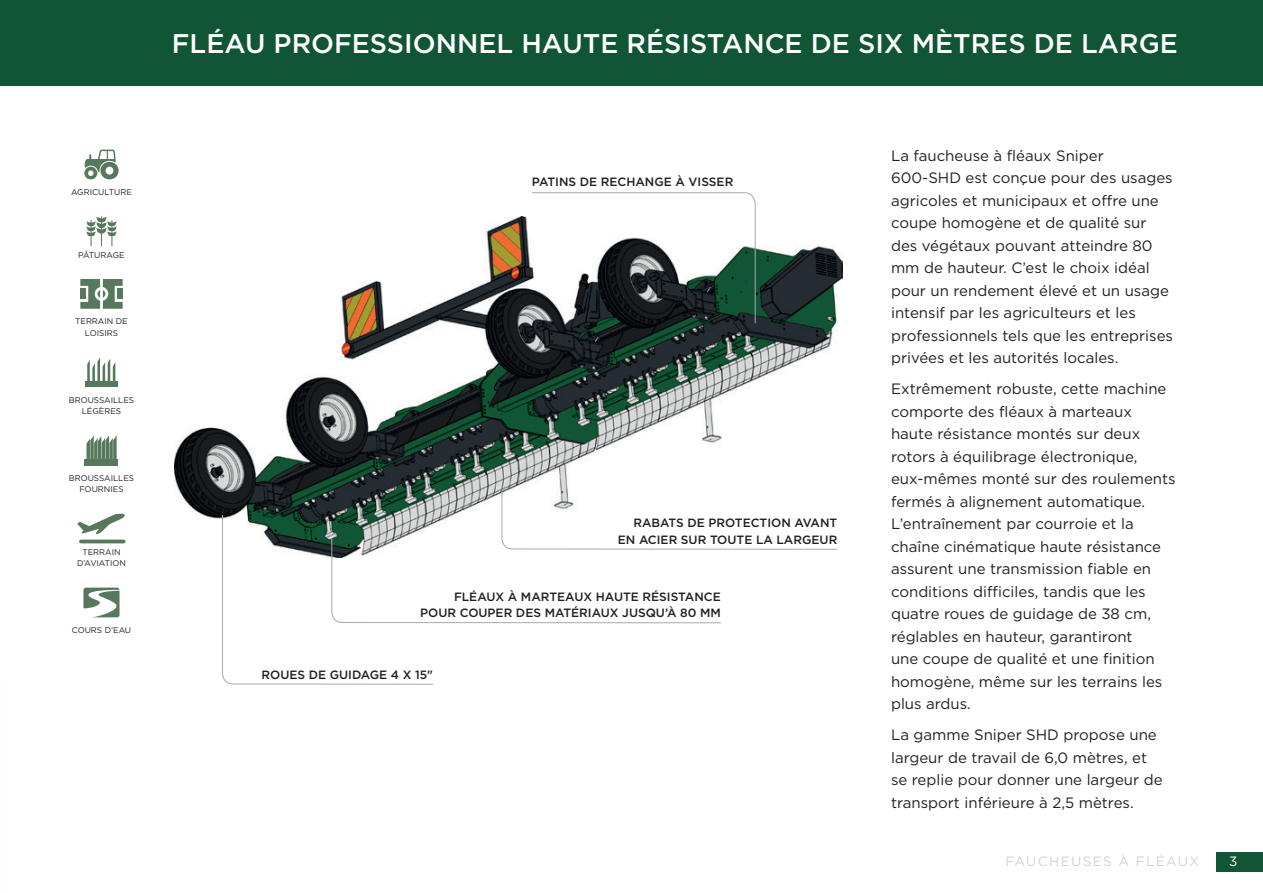
<style>
.page{position:relative;width:1263px;height:893px;background:#fff}
.page>*{position:absolute;margin:0;border:0;box-sizing:border-box;transform-origin:0 0}
.t1{font:500 27px "Gotham";color:#fff}
.t2{font:15px/22.5px "Gotham";color:#231f20}
.t3{font:13.5px "Gotham";letter-spacing:.1em;color:#d1d2d4}
.t4{font:13.5px "Gotham";color:#fff}
.t5{font:500 12px/16.5px "Gotham";color:#231f20;text-align:right}
.t6{font:8.25px/11.4px "Gotham";color:#231f20;text-align:center}
</style>
<div class="page">
<div style="left:0;top:0;width:1263px;height:85px;background:#115634"></div>
<img style="left:175px;top:216px;width:667px;height:303px">
<svg style="left:531px;top:192px;width:225px;height:132px"></svg>
<svg style="left:222px;top:491px;width:616px;height:194px"></svg>
<svg style="left:84px;top:150px;width:35px;height:29px"></svg>
<svg style="left:86px;top:216px;width:31px;height:30px"></svg>
<svg style="left:80px;top:279px;width:43px;height:30px"></svg>
<div style="left:118px;top:289px;width:5px;height:10px;background:#57785d"></div>
<svg style="left:87px;top:357px;width:28px;height:24px"></svg>
<div style="left:85px;top:381px;width:33px;height:6px;background:#57785d"></div>
<svg style="left:86px;top:435px;width:31px;height:24px"></svg>
<div style="left:85px;top:459px;width:33px;height:6px;background:#57785d"></div>
<svg style="left:77px;top:514px;width:48px;height:20px"></svg>
<hr style="left:79px;top:540px;width:47px;height:3px;background:#57785d;border-radius:2px">
<svg style="left:83px;top:588px;width:37px;height:29px"></svg>
<div style="left:1216px;top:853px;width:47px;height:19px;background:#115634"></div>
<p class="t6" style="left:71px;top:186px;width:62px">AGRICULTURE</p>
<p class="t6" style="left:78px;top:249px;width:48px">PÂTURAGE</p>
<p class="t6" style="left:75px;top:316px;width:54px">TERRAIN DE<br>LOISIRS</p>
<p class="t6" style="left:69px;top:394px;width:67px">BROUSSAILLES<br>LÉGÈRES</p>
<p class="t6" style="left:69px;top:472px;width:67px">BROUSSAILLES<br>FOURNIES</p>
<p class="t6" style="left:77px;top:546px;width:50px">TERRAIN<br>D’AVIATION</p>
<p class="t6" style="left:72px;top:624px;width:61px">COURS D’EAU</p>
<h1 class="t1" style="left:172px;top:26px;width:1007px">FLÉAU PROFESSIONNEL HAUTE RÉSISTANCE DE SIX MÈTRES DE LARGE</h1>
<p class="t5" style="left:532px;top:174px;width:203px">PATINS DE RECHANGE À VISSER</p>
<p class="t5" style="left:618px;top:514px;width:221px">RABATS DE PROTECTION AVANT<br>EN ACIER SUR TOUTE LA LARGEUR</p>
<p class="t5" style="left:420px;top:588px;width:302px">FLÉAUX À MARTEAUX HAUTE RÉSISTANCE<br>POUR COUPER DES MATÉRIAUX JUSQU’À 80 MM</p>
<p class="t5" style="left:261px;top:666px;width:173px">ROUES DE GUIDAGE 4 X 15"</p>
<p class="t2" style="left:891px;top:144px;width:283px">La faucheuse à fléaux Sniper 600‑SHD est conçue pour des usages agricoles et municipaux et offre une coupe homogène et de qualité sur des végétaux pouvant atteindre 80 mm de hauteur. C’est le choix idéal pour un rendement élevé et un usage intensif par les agriculteurs et les professionnels tels que les entreprises privées et les autorités locales.</p>
<p class="t2" style="left:891px;top:377px;width:286px">Extrêmement robuste, cette machine comporte des fléaux à marteaux haute résistance montés sur deux rotors à équilibrage électronique, eux-mêmes monté sur des roulements fermés à alignement automatique.<br>L’entraînement par courroie et la chaîne cinématique haute résistance assurent une transmission fiable en conditions difficiles, tandis que les quatre roues de guidage de 38 cm, réglables en hauteur, garantiront<br>une coupe de qualité et une finition homogène, même sur les terrains les plus ardus.</p>
<p class="t2" style="left:891px;top:723px;width:273px">La gamme Sniper SHD propose une largeur de travail de 6,0 mètres, et se replie pour donner une largeur de transport inférieure à 2,5 mètres.</p>
<p class="t3" style="left:1005px;top:853px;width:195px">FAUCHEUSES À FLÉAUX</p>
<p class="t4" style="left:1229px;top:853px;width:10px">3</p>
</div>
